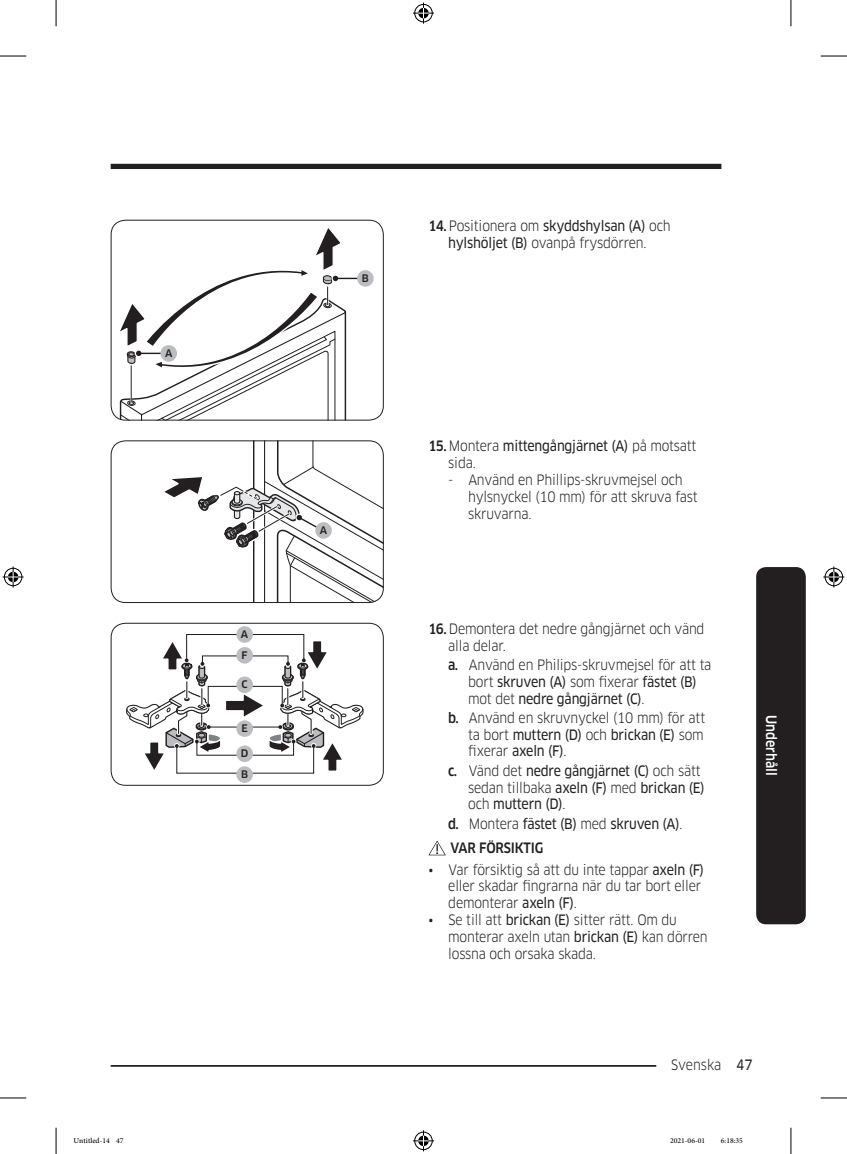
<style>
.page{position:relative;width:847px;height:1154px;background:#fff}
.page>*{position:absolute;margin:0;border:0;box-sizing:border-box;transform-origin:0 0}
.t1{font:14px/16.8px "Samsung Clan Pro";letter-spacing:-.015em;color:#231f20;scale:.9 1}
.t2{font:14px/16.8px "Samsung Clan Pro News";letter-spacing:-.015em;color:#231f20;scale:.9 1}
.DL_DT_Icon{font:500 14px "Samsung Clan Pro";letter-spacing:-.015em;color:#231f20;scale:.9 1}
.Sidebar{font:500 14px "Samsung Clan Pro";color:#fff;scale:.9 1}
.t3{font:10.5px "Adobe Arabic";color:#000}
.image{font:500 10.15px/20.8px "Samsung Clan Pro";color:#231f20}
.s1{font-weight:500}
.s2{font-family:"Samsung Clan Pro News"}
.s3{font-family:"Samsung Clan Pro";font-weight:500}
.s4{font-family:"Samsung Clan Pro"}
</style>
<div class="page">
<div style="left:111px;top:164px;width:610px;height:5px;background:#231f20"></div>
<hr style="left:111px;top:1065px;width:610px;height:2px;background:#231f20">
<div style="left:656px;top:1055px;width:80px;height:17px;background:#fff"></div>
<div style="left:755px;top:567px;width:50px;height:357px;background:#231f20;border-radius:10px"></div>
<hr style="left:335px;top:278px;width:34px;height:1px;background:#231f20">
<div style="left:357px;top:270px;width:16px;height:17px;background:#bcbdc0;border-radius:50%"></div>
<svg style="left:116px;top:228px;width:231px;height:192px"></svg>
<div style="left:160px;top:345px;width:17px;height:17px;background:#bcbdc0;border-radius:50%"></div>
<div style="left:111px;top:220px;width:272px;height:200px;border:1px solid #231f20;border-radius:14px"></div>
<svg style="left:164px;top:440px;width:219px;height:163px"></svg>
<div style="left:315px;top:522px;width:16px;height:17px;background:#bcbdc0;border-radius:50%"></div>
<div style="left:111px;top:440px;width:272px;height:163px;border:1px solid #231f20;border-radius:14px"></div>
<div style="left:186px;top:634px;width:118px;height:27px;border:1px solid #231f20"></div>
<svg style="left:126px;top:639px;width:238px;height:134px"></svg>
<div style="left:236px;top:626px;width:17px;height:17px;background:#bcbdc0;border-radius:50%"></div>
<div style="left:236px;top:647px;width:17px;height:16px;background:#bcbdc0;border-radius:50%"></div>
<div style="left:236px;top:676px;width:17px;height:17px;background:#bcbdc0;border-radius:50%"></div>
<div style="left:236px;top:720px;width:17px;height:17px;background:#bcbdc0;border-radius:50%"></div>
<div style="left:236px;top:745px;width:17px;height:17px;background:#bcbdc0;border-radius:50%"></div>
<div style="left:236px;top:766px;width:17px;height:17px;background:#bcbdc0;border-radius:50%"></div>
<div style="left:111px;top:623px;width:272px;height:163px;border:1px solid #231f20;border-radius:14px"></div>
<svg style="left:428px;top:840px;width:17px;height:15px"></svg>
<svg style="left:0;top:56px;width:26px;height:1px"></svg>
<svg style="left:820px;top:56px;width:26px;height:1px"></svg>
<svg style="left:0;top:1097px;width:26px;height:1px"></svg>
<svg style="left:820px;top:1097px;width:26px;height:1px"></svg>
<svg style="left:56px;top:0;width:1px;height:26px"></svg>
<svg style="left:56px;top:1128px;width:1px;height:26px"></svg>
<svg style="left:790px;top:0;width:1px;height:26px"></svg>
<svg style="left:790px;top:1128px;width:1px;height:26px"></svg>
<svg style="left:413px;top:3px;width:21px;height:21px"></svg>
<svg style="left:413px;top:1130px;width:21px;height:21px"></svg>
<svg style="left:3px;top:566px;width:21px;height:21px"></svg>
<svg style="left:823px;top:566px;width:21px;height:21px"></svg>
<p class="image" style="left:165px;top:343px;width:9px">A</p>
<p class="image" style="left:241px;top:624px;width:9px">A<br>F</p>
<p class="image" style="left:241px;top:674px;width:8px">C</p>
<p class="image" style="left:241px;top:718px;width:8px">E</p>
<p class="image" style="left:241px;top:743px;width:9px">D<br>B</p>
<p class="image" style="left:362px;top:268px;width:9px">B</p>
<p class="t1" style="left:428px;top:217px;width:270px;text-align:center"><span class="s1">14.</span> Positionera om <span class="s2">skyddshylsan (A)</span> och <span class="s2">hylshöljet (B)</span> ovanpå frysdörren.</p>
<p class="image" style="left:320px;top:519px;width:9px">A</p>
<p class="t1" style="left:448px;top:438px;width:277px;text-indent:-20px"><span class="s1">15.</span> Montera <span class="s2">mittengångjärnet (A)</span> på motsatt sida.</p>
<p class="t1" style="left:468px;top:471px;width:256px;text-indent:-20px">- Använd en Phillips-skruvmejsel och hylsnyckel (10 mm) för att skruva fast skruvarna.</p>
<p class="t1" style="left:448px;top:620px;width:286px;text-indent:-20px"><span class="s1">16.</span> Demontera det nedre gångjärnet och vänd alla delar.</p>
<p class="t1" style="left:468px;top:656px;width:272px;text-indent:-20px"><span class="s1">a.</span> Använd en Philips-skruvmejsel för att ta bort <span class="s2">skruven (A)</span> som fixerar <span class="s2">fästet (B) </span>mot det <span class="s2">nedre gångjärnet (C)</span>.</p>
<p class="t1" style="left:468px;top:709px;width:265px;text-align:justify;text-indent:-20px"><span class="s1">b.</span> Använd en skruvnyckel (10 mm) för att ta bort <span class="s2">muttern (D)</span> och <span class="s2">brickan (E)</span> som fixerar <span class="s2">axeln (F)</span>.</p>
<p class="t2" style="left:468px;top:762px;width:264px;text-indent:-20px"><span class="s3">c.</span> <span class="s4">Vänd det</span> nedre gångjärnet (C) <span class="s4">och sätt sedan tillbaka</span> axeln (F) <span class="s4">med</span> brickan (E) <span class="s4">och</span> muttern (D)<span class="s4">.</span></p>
<p class="t2" style="left:448px;top:815px;width:261px"><span class="s3">d.</span> <span class="s4">Montera</span> fästet (B) <span class="s4">med</span> skruven (A)<span class="s4">.</span></p>
<p class="DL_DT_Icon" style="left:450px;top:839px;width:105px">VAR FÖRSIKTIG</p>
<p class="t1" style="left:448px;top:861px;width:285px;text-indent:-20px">• Var försiktig så att du inte tappar <span class="s2">axeln (F) </span>eller skadar fingrarna när du tar bort eller demonterar <span class="s2">axeln (F)</span>.</p>
<p class="t1" style="left:448px;top:911px;width:289px;text-indent:-20px">• Se till att <span class="s2">brickan (E)</span> sitter rätt. Om du monterar axeln utan <span class="s2">brickan (E)</span> kan dörren lossna och orsaka skada.</p>
<p class="Sidebar" style="left:779px;top:714px;width:69px;rotate:90deg">Underhåll</p>
<p class="t1" style="left:671px;top:1056px;width:92px">Svenska <span class="s2">47</span></p>
<p class="t3" style="left:74px;top:1133px;width:51px">Untitled-14 47</p>
<p class="t3" style="left:669px;top:1133px;width:37px">2021-06-01</p>
<p class="t3" style="left:720px;top:1133px;width:24px">6:18:35</p>
</div>
